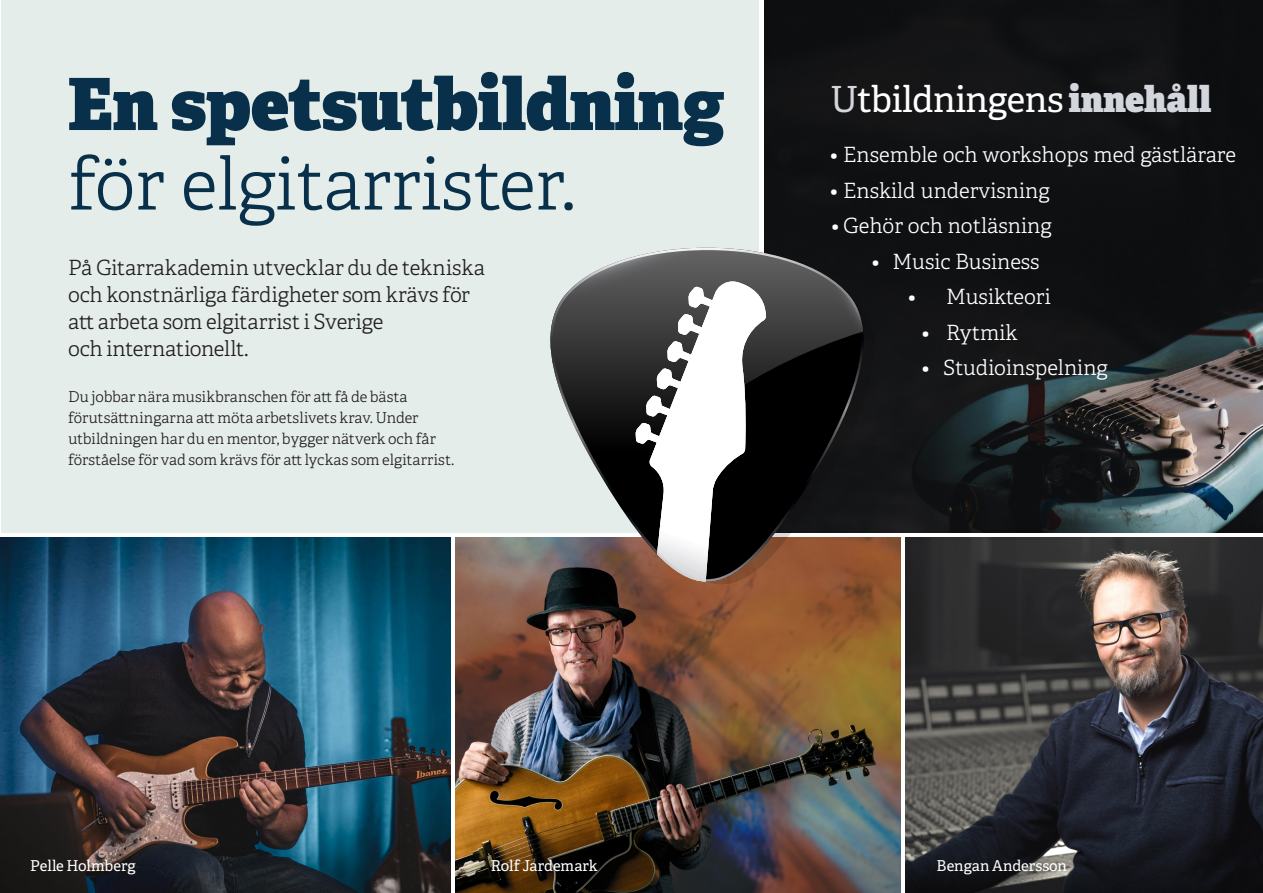
<style>
.page{position:relative;width:1263px;height:893px;background:#fff}
.page>*{position:absolute;margin:0;border:0;box-sizing:border-box;transform-origin:0 0}
.R2{font:800 72px/79.5px "Adelle";letter-spacing:-.005em;color:#08304a}
.Rubrik{font:36px "Adelle";letter-spacing:-.01em;color:#fff}
.Bröd_utan_anfang{font:300 21px/27px "Adelle";letter-spacing:-.01em;color:#231f20}
.t1{font:300 21px "Adelle";color:#fff}
.Bröd_utan_anfang-2{font:300 15px/21px "Adelle";color:#231f20}
.Bröd_utan_anfang-3{font:15px "Adelle";color:#fff}
.s1{font-weight:300}
.s2{color:#d3d6dd}
.s3{font-weight:800;color:#d3d6dd}
</style>
<div class="page">
<div style="left:1px;top:0;width:758px;height:533px;background:#e4ede9"></div>
<img style="left:764px;top:0;width:499px;height:533px">
<img style="left:0;top:538px;width:451px;height:355px">
<img style="left:455px;top:538px;width:445px;height:355px">
<img style="left:905px;top:538px;width:358px;height:355px">
<svg style="left:696px;top:232px;width:187px;height:16px;fill:#101113"></svg>
<svg style="left:524px;top:445px;width:366px;height:137px"></svg>
<svg style="left:636px;top:504px;width:130px;height:78px;background:#736762"></svg>
<svg style="left:524px;top:383px;width:339px;height:121px"></svg>
<svg style="left:777px;top:383px;width:113px;height:62px;background:#0b0b0c"></svg>
<svg style="left:550px;top:248px;width:340px;height:135px;background:#5e5f5f"></svg>
<p class="R2" style="left:68px;top:65px;width:658px">En spetsutbildning <span class="s1">för elgitarrister.</span></p>
<p class="Rubrik" style="left:830px;top:77px;width:382px"><span class="s2">U</span>tbildningens <span class="s3">innehåll</span></p>
<p class="t1" style="left:830px;top:142px;width:407px">• Ensemble och workshops med gästlärare</p>
<p class="t1" style="left:830px;top:177px;width:221px">• Enskild undervisning</p>
<p class="t1" style="left:831px;top:213px;width:222px">• Gehör och notläsning</p>
<p class="t1" style="left:872px;top:249px;width:169px">• Music Business</p>
<p class="t1" style="left:908px;top:284px;width:144px">• Musikteori</p>
<p class="t1" style="left:922px;top:320px;width:97px">• Rytmik</p>
<p class="t1" style="left:922px;top:355px;width:188px">• Studioinspelning</p>
<p class="Bröd_utan_anfang" style="left:68px;top:254px;width:418px">På Gitarrakademin utvecklar du de tekniska och konstnärliga färdigheter som krävs för att arbeta som elgitarrist i Sverige<br>och internationellt.</p>
<p class="Bröd_utan_anfang-2" style="left:68px;top:387px;width:388px">Du jobbar nära musikbranschen för att få de bästa förutsättningarna att möta arbetslivets krav. Under utbildningen har du en mentor, bygger nätverk och får förståelse för vad som krävs för att lyckas som elgitarrist.</p>
<p class="Bröd_utan_anfang-3" style="left:30px;top:857px;width:107px">Pelle Holmberg</p>
<p class="Bröd_utan_anfang-3" style="left:491px;top:857px;width:108px">Rolf Jardemark</p>
<p class="Bröd_utan_anfang-3" style="left:936px;top:857px;width:132px">Bengan Andersson</p>
</div>
